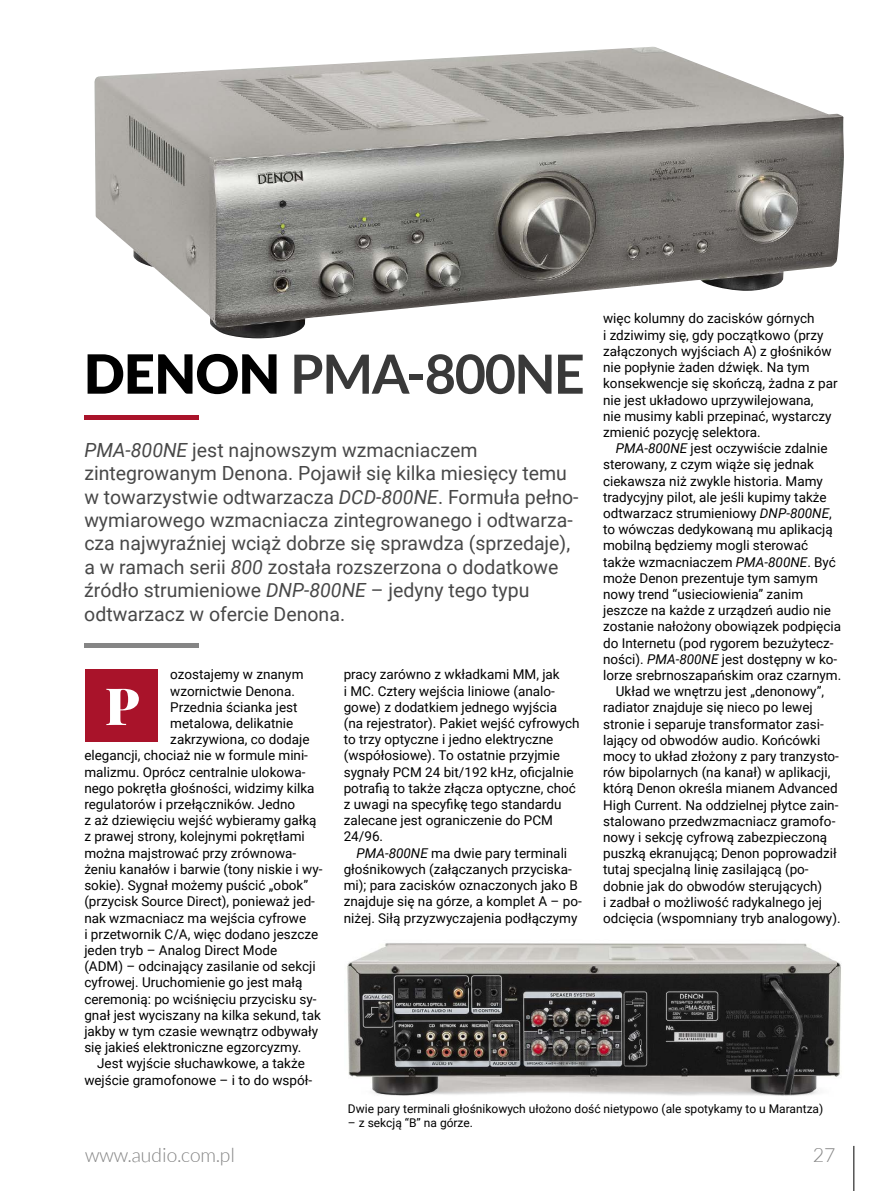
<style>
.page{position:relative;width:893px;height:1191px;background:#fff}
.page>*{position:absolute;margin:0;border:0;box-sizing:border-box;transform-origin:0 0}
.t1{font:700 54px "Lato";letter-spacing:-.025em;color:#393939}
.t2{font:900 51.15px "Playfair Display";color:#fff}
.t3{font:19.5px/23.4px "Roboto";color:#484848}
.t4{font:300 19.5px "Lato";color:#858585}
.t5{font:13.5px/16.2px "Roboto";color:#000}
.t6{font:12px "Roboto";color:#000}
.s1{font-weight:900;color:#000}
.s2{font-style:italic}
</style>
<div class="page">
<hr style="left:854px;top:1145px;width:1px;height:46px;background:#000">
<img style="left:347px;top:943px;width:494px;height:153px">
<hr style="left:84px;top:415px;width:114px;height:4px;background:#a9132a">
<hr style="left:84px;top:643px;width:114px;height:4px;background:#858585">
<div style="left:85px;top:669px;width:73px;height:73px;background:#a9132a"></div>
<img style="left:94px;top:47px;width:750px;height:291px">
<h1 class="t1" style="left:84px;top:343px;width:502px"><span class="s1">DENON</span> PMA-800NE</h1>
<p class="t3" style="left:84px;top:437px;width:496px"><span class="s2">PMA-800NE</span> jest najnowszym wzmacniaczem zintegrowanym Denona. Pojawił się kilka miesięcy temu w towarzystwie odtwarzacza <span class="s2">DCD-800NE</span>. Formuła pełno&shy;wymiarowego wzmacniacza zintegrowanego i odtwarza&shy;cza najwyraźniej wciąż dobrze się sprawdza (sprzedaje), a w ramach serii <span class="s2">800</span> została rozszerzona o dodatkowe źródło strumieniowe <span class="s2">DNP-800NE</span> – jedyny tego typu odtwarzacz w ofercie Denona.</p>
<p class="t5" style="left:170px;top:666px;width:135px">ozostajemy w znanym</p>
<p class="t5" style="left:170px;top:682px;width:126px">wzornictwie Denona.</p>
<p class="t5" style="left:170px;top:698px;width:129px">Przednia ścianka jest</p>
<p class="t5" style="left:170px;top:714px;width:125px">metalowa, delikatnie</p>
<p class="t5" style="left:170px;top:731px;width:141px">zakrzywiona, co dodaje</p>
<p class="t5" style="left:84px;top:747px;width:225px">elegancji, chociaż nie w formule mini-</p>
<p class="t5" style="left:84px;top:763px;width:223px">malizmu. Oprócz centralnie ulokowa-</p>
<p class="t5" style="left:84px;top:779px;width:232px">nego pokrętła głośności, widzimy kilka</p>
<p class="t5" style="left:84px;top:795px;width:212px">regulatorów i przełączników. Jedno</p>
<p class="t5" style="left:84px;top:812px;width:234px">z aż dziewięciu wejść wybieramy gałką</p>
<p class="t5" style="left:84px;top:828px;width:222px">z prawej strony, kolejnymi pokrętłami</p>
<p class="t5" style="left:84px;top:844px;width:213px">można majstrować przy zrównowa-</p>
<p class="t5" style="left:84px;top:860px;width:240px">żeniu kanałów i barwie (tony niskie i wy-</p>
<p class="t5" style="left:84px;top:876px;width:225px">sokie). Sygnał możemy puścić „obok”</p>
<p class="t5" style="left:84px;top:893px;width:232px">(przycisk Source Direct), ponieważ jed-</p>
<p class="t5" style="left:84px;top:909px;width:223px">nak wzmacniacz ma wejścia cyfrowe</p>
<p class="t5" style="left:84px;top:925px;width:235px">i przetwornik C/A, więc dodano jeszcze</p>
<p class="t5" style="left:84px;top:941px;width:194px">jeden tryb – Analog Direct Mode</p>
<p class="t5" style="left:84px;top:957px;width:233px">(ADM) – odcinający zasilanie od sekcji</p>
<p class="t5" style="left:84px;top:974px;width:220px">cyfrowej. Uruchomienie go jest małą</p>
<p class="t5" style="left:84px;top:990px;width:234px">ceremonią: po wciśnięciu przycisku sy-</p>
<p class="t5" style="left:84px;top:1006px;width:238px">gnał jest wyciszany na kilka sekund, tak</p>
<p class="t5" style="left:84px;top:1022px;width:235px">jakby w tym czasie wewnątrz odbywały</p>
<p class="t5" style="left:84px;top:1038px;width:218px">się jakieś elektroniczne egzorcyzmy.</p>
<p class="t5" style="left:97px;top:1055px;width:209px">Jest wyjście słuchawkowe, a także</p>
<p class="t5" style="left:84px;top:1071px;width:229px">wejście gramofonowe – i to do współ-</p>
<h2 class="t2" style="left:105px;top:673px;width:36px">P</h2>
<p class="t5" style="left:344px;top:666px;width:237px">pracy zarówno z wkładkami MM, jak<br>i MC. Cztery wejścia liniowe (analo&shy;gowe) z dodatkiem jednego wyjścia (na rejestrator). Pakiet wejść cyfrowych to trzy optyczne i jedno elektryczne (współosiowe). To ostatnie przyjmie sygnały PCM 24 bit/192 kHz, oficjalnie potrafią to także złącza optyczne, choć z uwagi na specyfikę tego standardu zalecane jest ograniczenie do PCM 24/96.</p>
<p class="t5" style="left:344px;top:844px;width:240px;text-indent:13px"><span class="s2">PMA-800NE</span> ma dwie pary terminali głośnikowych (załączanych przyciska&shy;mi); para zacisków oznaczonych jako B znajduje się na górze, a komplet A – po&shy;niżej. Siłą przyzwyczajenia podłączymy</p>
<p class="t5" style="left:603px;top:310px;width:236px">więc kolumny do zacisków górnych<br>i zdziwimy się, gdy początkowo (przy załączonych wyjściach A) z głośników nie popłynie żaden dźwięk. Na tym konsekwencje się skończą, żadna z par nie jest układowo uprzywilejowana,<br>nie musimy kabli przepinać, wystarczy zmienić pozycję selektora.</p>
<p class="t5" style="left:616px;top:440px;width:213px"><span class="s2">PMA-800NE</span> jest oczywiście zdalnie</p>
<p class="t5" style="left:603px;top:456px;width:212px">sterowany, z czym wiąże się jednak</p>
<p class="t5" style="left:603px;top:472px;width:221px">ciekawsza niż zwykle historia. Mamy</p>
<p class="t5" style="left:603px;top:488px;width:225px">tradycyjny pilot, ale jeśli kupimy także</p>
<p class="t5" style="left:603px;top:504px;width:230px">odtwarzacz strumieniowy <span class="s2">DNP-800NE</span>,</p>
<p class="t5" style="left:603px;top:521px;width:231px">to wówczas dedykowaną mu aplikacją</p>
<p class="t5" style="left:603px;top:537px;width:207px">mobilną będziemy mogli sterować</p>
<p class="t5" style="left:603px;top:553px;width:234px">także wzmacniaczem <span class="s2">PMA-800NE</span>. Być</p>
<p class="t5" style="left:603px;top:569px;width:216px">może Denon prezentuje tym samym</p>
<p class="t5" style="left:603px;top:585px;width:202px">nowy trend “usieciowienia” zanim</p>
<p class="t5" style="left:603px;top:602px;width:229px">jeszcze na każde z urządzeń audio nie</p>
<p class="t5" style="left:603px;top:618px;width:239px">zostanie nałożony obowiązek podpięcia</p>
<p class="t5" style="left:603px;top:634px;width:232px">do Internetu (pod rygorem bezużytecz-</p>
<p class="t5" style="left:603px;top:650px;width:236px">ności). <span class="s2">PMA-800NE</span> jest dostępny w ko-</p>
<p class="t5" style="left:603px;top:666px;width:240px">lorze srebrnoszapańskim oraz czarnym.</p>
<p class="t5" style="left:616px;top:683px;width:210px">Układ we wnętrzu jest „denonowy”,</p>
<p class="t5" style="left:603px;top:699px;width:211px">radiator znajduje się nieco po lewej</p>
<p class="t5" style="left:603px;top:715px;width:222px">stronie i separuje transformator zasi-</p>
<p class="t5" style="left:603px;top:731px;width:219px">lający od obwodów audio. Końcówki</p>
<p class="t5" style="left:603px;top:747px;width:237px">mocy to układ złożony z pary tranzysto-</p>
<p class="t5" style="left:603px;top:764px;width:229px">rów bipolarnych (na kanał) w aplikacji,</p>
<p class="t5" style="left:603px;top:780px;width:236px">którą Denon określa mianem Advanced</p>
<p class="t5" style="left:603px;top:796px;width:237px">High Current. Na oddzielnej płytce zain-</p>
<p class="t5" style="left:603px;top:812px;width:234px">stalowano przedwzmacniacz gramofo-</p>
<p class="t5" style="left:603px;top:828px;width:226px">nowy i sekcję cyfrową zabezpieczoną</p>
<p class="t5" style="left:603px;top:845px;width:235px">puszką ekranującą; Denon poprowadził</p>
<p class="t5" style="left:603px;top:861px;width:207px">tutaj specjalną linię zasilającą (po-</p>
<p class="t5" style="left:603px;top:877px;width:221px">dobnie jak do obwodów sterujących)</p>
<p class="t5" style="left:603px;top:893px;width:221px">i zadbał o możliwość radykalnego jej</p>
<p class="t5" style="left:603px;top:909px;width:239px">odcięcia (wspomniany tryb analogowy).</p>
<p class="t6" style="left:348px;top:1100px;width:477px">Dwie pary terminali głośnikowych ułożono dość nietypowo (ale spotykamy to u Marantza)</p>
<p class="t6" style="left:348px;top:1114px;width:127px">– z sekcją “B” na górze.</p>
<h3 class="t4" style="left:85px;top:1144px;width:151px">www.audio.com.pl</h3>
<h3 class="t4" style="left:813px;top:1144px;width:24px">27</h3>
</div>
